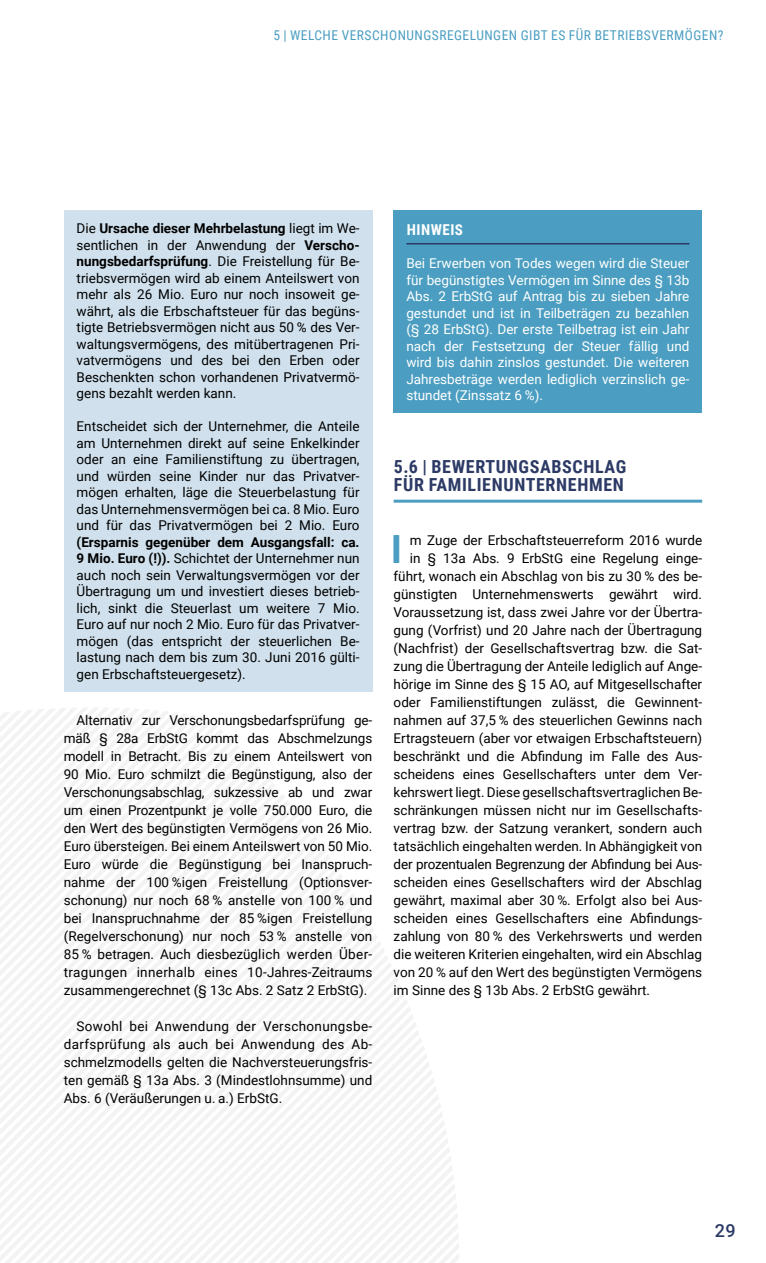
<style>
.page{position:relative;width:766px;height:1263px;background:#fff}
.page>*{position:absolute;margin:0;border:0;box-sizing:border-box;transform-origin:0 0}
.t1{font:700 38.85px "Roboto";color:#4b9ec1}
.t2{font:700 18px/18px "Roboto Condensed";letter-spacing:.035em;color:#2c3a65}
.t3{font:500 18px "Roboto";color:#2c3a65}
.t4{font:700 15px "Roboto Condensed";letter-spacing:.035em;color:#fff}
.t5{font:13.5px/16.5px "Roboto";color:#000;text-align:justify}
.t6{font:13.5px/16.5px "Roboto";color:#fff;text-align:justify}
.t7{font:13.5px "Roboto Condensed";letter-spacing:.035em;color:#4b9ec1}
.s1{font-weight:700}
</style>
<div class="page">
<svg style="left:430px;top:1070px;width:29px;height:193px"></svg>
<svg style="left:0;top:901px;width:359px;height:361px;fill:#f6f6f6"></svg>
<svg style="left:0;top:894px;width:355px;height:357px;fill:#f6f6f6"></svg>
<svg style="left:0;top:887px;width:351px;height:354px;fill:#f6f6f6"></svg>
<svg style="left:0;top:881px;width:347px;height:349px;fill:#f6f6f6"></svg>
<svg style="left:0;top:874px;width:343px;height:346px;fill:#f6f6f6"></svg>
<svg style="left:0;top:868px;width:339px;height:341px;fill:#f6f6f6"></svg>
<svg style="left:0;top:861px;width:335px;height:338px;fill:#f6f6f6"></svg>
<svg style="left:0;top:855px;width:330px;height:333px;fill:#f6f6f6"></svg>
<svg style="left:0;top:849px;width:326px;height:328px;fill:#f6f6f6"></svg>
<svg style="left:0;top:842px;width:322px;height:325px;fill:#f6f6f6"></svg>
<svg style="left:0;top:837px;width:317px;height:319px;fill:#f6f6f6"></svg>
<svg style="left:0;top:830px;width:313px;height:316px;fill:#f6f6f6"></svg>
<svg style="left:0;top:824px;width:308px;height:311px;fill:#f6f6f6"></svg>
<svg style="left:0;top:818px;width:304px;height:306px;fill:#f6f6f6"></svg>
<svg style="left:0;top:812px;width:299px;height:302px;fill:#f6f6f6"></svg>
<svg style="left:0;top:807px;width:295px;height:296px;fill:#f6f6f6"></svg>
<svg style="left:0;top:800px;width:290px;height:293px;fill:#f6f6f6"></svg>
<svg style="left:0;top:795px;width:285px;height:287px;fill:#f6f6f6"></svg>
<svg style="left:0;top:789px;width:280px;height:282px;fill:#f6f6f6"></svg>
<svg style="left:0;top:783px;width:275px;height:278px;fill:#f6f6f6"></svg>
<svg style="left:0;top:778px;width:271px;height:272px;fill:#f6f6f6"></svg>
<svg style="left:0;top:772px;width:266px;height:268px;fill:#f6f6f6"></svg>
<svg style="left:0;top:767px;width:261px;height:262px;fill:#f6f6f6"></svg>
<svg style="left:0;top:761px;width:255px;height:258px;fill:#f6f6f6"></svg>
<svg style="left:0;top:755px;width:250px;height:253px;fill:#f6f6f6"></svg>
<svg style="left:0;top:750px;width:245px;height:247px;fill:#f6f6f6"></svg>
<svg style="left:0;top:745px;width:240px;height:242px;fill:#f6f6f6"></svg>
<svg style="left:0;top:740px;width:234px;height:236px;fill:#f6f6f6"></svg>
<svg style="left:0;top:735px;width:229px;height:231px;fill:#f6f6f6"></svg>
<svg style="left:0;top:730px;width:223px;height:225px;fill:#f6f6f6"></svg>
<svg style="left:0;top:725px;width:218px;height:219px;fill:#f6f6f6"></svg>
<svg style="left:0;top:720px;width:212px;height:214px;fill:#f6f6f6"></svg>
<svg style="left:0;top:717px;width:205px;height:206px;fill:#f6f6f6"></svg>
<svg style="left:0;top:715px;width:197px;height:198px;fill:#f6f6f6"></svg>
<svg style="left:0;top:708px;width:188px;height:194px"></svg>
<div style="left:64px;top:210px;width:308px;height:482px;background:#d0e1ed"></div>
<hr style="left:393px;top:500px;width:309px;height:3px;background:#4b9ec1">
<div style="left:393px;top:210px;width:309px;height:203px;background:#4b9ec1"></div>
<hr style="left:406px;top:243px;width:283px;height:1px;background:#2c3a65">
<p class="t7" style="left:273px;top:26px;width:451px">5 | WELCHE VERSCHONUNGSREGELUNGEN GIBT ES FÜR BETRIEBSVERMÖGEN?</p>
<p class="t5" style="left:77px;top:220px;width:284px">Die <span class="s1">Ursache dieser Mehrbelastung</span> liegt im We&shy;sentlichen in der Anwendung der <span class="s1">Verscho&shy;nungsbedarfsprüfung</span>. Die Freistellung für Be&shy;triebsvermögen wird ab einem Anteilswert von mehr als 26 Mio. Euro nur noch insoweit ge&shy;währt, als die Erbschaftsteuer für das begüns&shy;tigte Betriebsvermögen nicht aus 50 % des Ver&shy;waltungsvermögens, des mitübertragenen Pri&shy;vatvermögens und des bei den Erben oder Beschenkten schon vorhandenen Privatvermö&shy;gens bezahlt werden kann.</p>
<p class="t5" style="left:77px;top:418px;width:284px">Entscheidet sich der Unternehmer, die Anteile am Unternehmen direkt auf seine Enkelkinder oder an eine Familienstiftung zu übertragen, und würden seine Kinder nur das Privatver&shy;mögen erhalten, läge die Steuerbelastung für das Unternehmensvermögen bei ca. 8 Mio. Euro und für das Privatvermögen bei 2 Mio. Euro</p>
<p class="t5" style="left:77px;top:533px;width:284px"><span class="s1">(Ersparnis gegenüber dem Ausgangsfall: ca.<br>9 Mio. Euro (!)).</span> Schichtet der Unternehmer nun auch noch sein Verwaltungsvermögen vor der Übertragung um und investiert dieses betrieb&shy;lich, sinkt die Steuerlast um weitere 7 Mio.<br>Euro auf nur noch 2 Mio. Euro für das Privatver&shy;mögen (das entspricht der steuerlichen Be&shy;lastung nach dem bis zum 30. Juni 2016 gülti&shy;gen Erbschaftsteuergesetz).</p>
<p class="t5" style="left:64px;top:711px;width:310px;line-height:18px;text-indent:13px">Alternativ zur Verschonungsbedarfsprüfung ge&shy;mäß § 28a ErbStG kommt das Abschmelzungs modell in Betracht. Bis zu einem Anteilswert von 90 Mio. Euro schmilzt die Begünstigung, also der Verschonungsabschlag, sukzessive ab und zwar um einen Prozentpunkt je volle 750.000 Euro, die den Wert des begünstigten Vermögens von 26 Mio.<br>Euro übersteigen. Bei einem Anteilswert von 50 Mio.<br>Euro würde die Begünstigung bei Inanspruch&shy;nahme der 100 %igen Freistellung (Optionsver&shy;schonung) nur noch 68 % anstelle von 100 % und bei Inanspruchnahme der 85 %igen Freistellung (Regelverschonung) nur noch 53 % anstelle von 85 % betragen. Auch diesbezüglich werden Über&shy;tragungen innerhalb eines 10-Jahres-Zeitraums zusammengerechnet (§ 13c Abs. 2 Satz 2 ErbStG).</p>
<p class="t5" style="left:64px;top:1017px;width:310px;line-height:18px;text-indent:13px">Sowohl bei Anwendung der Verschonungsbe&shy;darfsprüfung als auch bei Anwendung des Ab&shy;schmelzmodells gelten die Nachversteuerungsfris&shy;ten gemäß § 13a Abs. 3 (Mindestlohnsumme) und Abs. 6 (Veräußerungen u. a.) ErbStG.</p>
<p class="t4" style="left:406px;top:219px;width:58px">HINWEIS</p>
<p class="t6" style="left:406px;top:254px;width:284px">Bei Erwerben von Todes wegen wird die Steuer für begünstigtes Vermögen im Sinne des § 13b Abs. 2 ErbStG auf Antrag bis zu sieben Jahre gestundet und ist in Teilbeträgen zu bezahlen (§ 28 ErbStG). Der erste Teilbetrag ist ein Jahr nach der Festsetzung der Steuer fällig und wird bis dahin zinslos gestundet. Die weiteren Jahresbeträge werden lediglich verzinslich ge&shy;stundet (Zinssatz 6 %).</p>
<h2 class="t2" style="left:394px;top:457px;width:234px">5.6 | BEWERTUNGSABSCHLAG<br>FÜR FAMILIENUNTERNEHMEN</h2>
<h1 class="t1" style="left:390px;top:522px;width:13px">I</h1>
<p class="t5" style="left:410px;top:532px;width:294px">m Zuge der Erbschaftsteuerreform 2016 wurde</p>
<p class="t5" style="left:410px;top:550px;width:294px">in § 13a Abs. 9 ErbStG eine Regelung einge-</p>
<p class="t5" style="left:393px;top:568px;width:310px">führt, wonach ein Abschlag von bis zu 30 % des be-</p>
<p class="t5" style="left:393px;top:586px;width:310px">günstigten Unternehmenswerts gewährt wird.</p>
<p class="t5" style="left:393px;top:604px;width:310px">Voraussetzung ist, dass zwei Jahre vor der Übertra-</p>
<p class="t5" style="left:393px;top:622px;width:310px">gung (Vorfrist) und 20 Jahre nach der Übertragung</p>
<p class="t5" style="left:393px;top:640px;width:310px">(Nachfrist) der Gesellschaftsvertrag bzw. die Sat-</p>
<p class="t5" style="left:393px;top:658px;width:310px">zung die Übertragung der Anteile lediglich auf Ange-</p>
<p class="t5" style="left:393px;top:676px;width:310px">hörige im Sinne des § 15 AO, auf Mitgesellschafter</p>
<p class="t5" style="left:393px;top:694px;width:310px">oder Familienstiftungen zulässt, die Gewinnent-</p>
<p class="t5" style="left:393px;top:712px;width:310px">nahmen auf 37,5 % des steuerlichen Gewinns nach</p>
<p class="t5" style="left:393px;top:730px;width:310px">Ertragsteuern (aber vor etwaigen Erbschaftsteuern)</p>
<p class="t5" style="left:393px;top:747px;width:310px">beschränkt und die Abfindung im Falle des Aus-</p>
<p class="t5" style="left:393px;top:765px;width:310px">scheidens eines Gesellschafters unter dem Ver-</p>
<p class="t5" style="left:393px;top:783px;width:310px">kehrswert liegt. Diese gesellschaftsvertraglichen Be-</p>
<p class="t5" style="left:393px;top:801px;width:310px">schränkungen müssen nicht nur im Gesellschafts-</p>
<p class="t5" style="left:393px;top:819px;width:310px">vertrag bzw. der Satzung verankert, sondern auch</p>
<p class="t5" style="left:393px;top:837px;width:310px">tatsächlich eingehalten werden. In Abhängigkeit von</p>
<p class="t5" style="left:393px;top:855px;width:310px">der prozentualen Begrenzung der Abfindung bei Aus-</p>
<p class="t5" style="left:393px;top:873px;width:310px">scheiden eines Gesellschafters wird der Abschlag</p>
<p class="t5" style="left:393px;top:891px;width:310px">gewährt, maximal aber 30 %. Erfolgt also bei Aus-</p>
<p class="t5" style="left:393px;top:909px;width:310px">scheiden eines Gesellschafters eine Abfindungs-</p>
<p class="t5" style="left:393px;top:927px;width:310px">zahlung von 80 % des Verkehrswerts und werden</p>
<p class="t5" style="left:393px;top:945px;width:310px">die weiteren Kriterien eingehalten, wird ein Abschlag</p>
<p class="t5" style="left:393px;top:963px;width:310px">von 20 % auf den Wert des begünstigten Vermögens</p>
<p class="t5" style="left:393px;top:981px;width:258px">im Sinne des § 13b Abs. 2 ErbStG gewährt.</p>
<h2 class="t3" style="left:714px;top:1218px;width:23px">29</h2>
</div>
